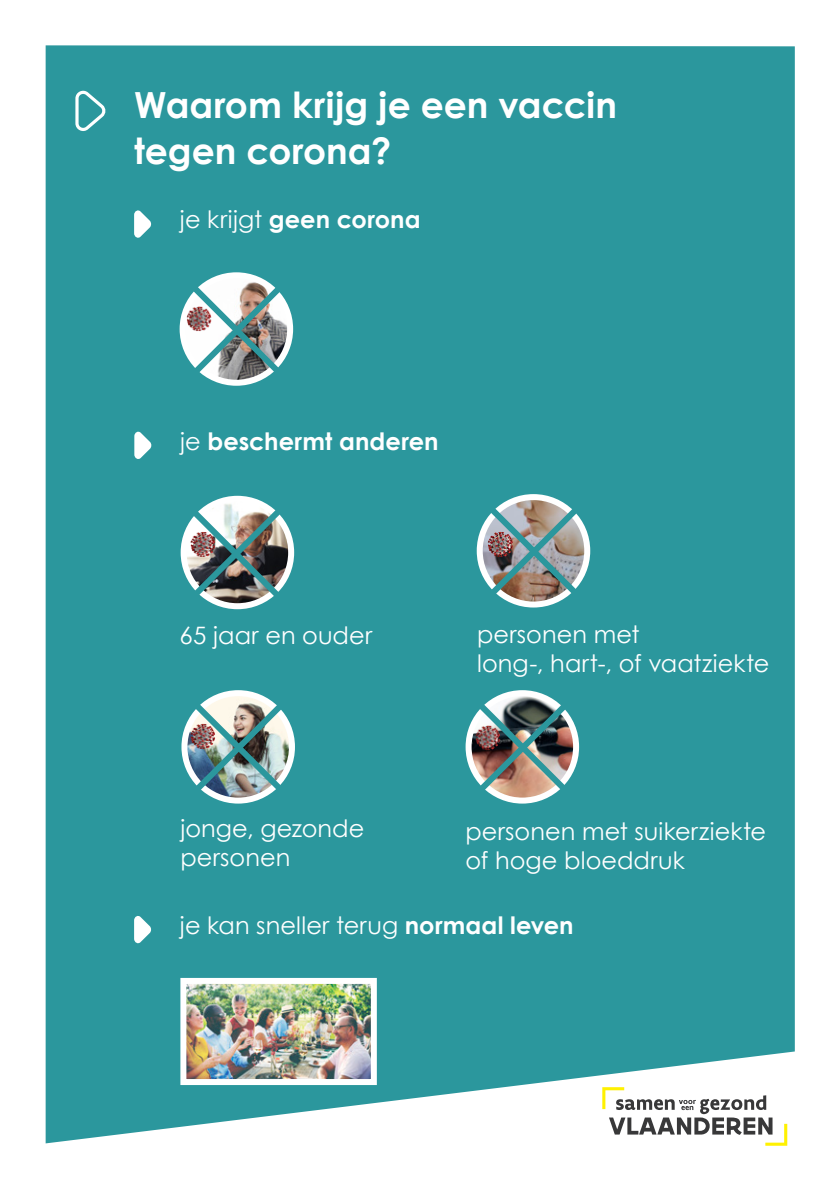
<style>
.page{position:relative;width:840px;height:1191px;background:#fff}
.page>*{position:absolute;margin:0;border:0;box-sizing:border-box;transform-origin:0 0}
.t1{font:700 36px/46px "Century Gothic";color:#fff}
.t2{font:24px/28.8px "Century Gothic";letter-spacing:.005em;color:#fff}
.t3{font:700 24px "Century Gothic";letter-spacing:.005em;color:#fff}
.s1{font-weight:400}
.s2{font-weight:700}
</style>
<div class="page">
<div style="left:46px;top:45px;width:748px;height:1098px;background:#2b979d"></div>
<svg style="left:74px;top:86px;width:35px;height:45px;background:#56acb1"></svg>
<svg style="left:134px;top:209px;width:17px;height:30px"></svg>
<svg style="left:134px;top:430px;width:18px;height:30px"></svg>
<img style="left:165px;top:480px;width:144px;height:145px">
<img style="left:168px;top:674px;width:144px;height:144px">
<svg style="left:167px;top:258px;width:142px;height:142px"></svg>
<svg style="left:134px;top:914px;width:17px;height:30px"></svg>
<svg style="left:451px;top:674px;width:145px;height:144px;background:#5b9495"></svg>
<img style="left:190px;top:723px;width:25px;height:26px">
<img style="left:475px;top:725px;width:25px;height:25px">
<svg style="left:463px;top:478px;width:144px;height:144px;background:#639fa1"></svg>
<img style="left:487px;top:532px;width:25px;height:25px">
<img style="left:186px;top:306px;width:26px;height:25px">
<svg style="left:602px;top:1087px;width:184px;height:58px"></svg>
<img style="left:187px;top:985px;width:182px;height:93px">
<div style="left:180px;top:978px;width:196px;height:107px;border:6px solid #fff"></div>
<h1 class="t1" style="left:134px;top:81px;width:484px">Waarom krijg je een vaccin tegen corona?</h1>
<p class="t3" style="left:180px;top:205px;width:242px"><span class="s1">je krijgt</span> geen corona</p>
<p class="t3" style="left:180px;top:426px;width:260px"><span class="s1">je</span> beschermt anderen</p>
<p class="t2" style="left:179px;top:620px;width:194px">65 jaar en ouder</p>
<p class="t2" style="left:180px;top:814px;width:185px">jonge, gezonde personen</p>
<p class="t2" style="left:477px;top:620px;width:293px">personen met<br>long-, hart-, of vaatziekte</p>
<p class="t2" style="left:465px;top:817px;width:302px">personen met suikerziekte of hoge bloeddruk</p>
<p class="t2" style="left:180px;top:910px;width:395px">je kan sneller terug <span class="s2">normaal leven</span></p>
</div>
